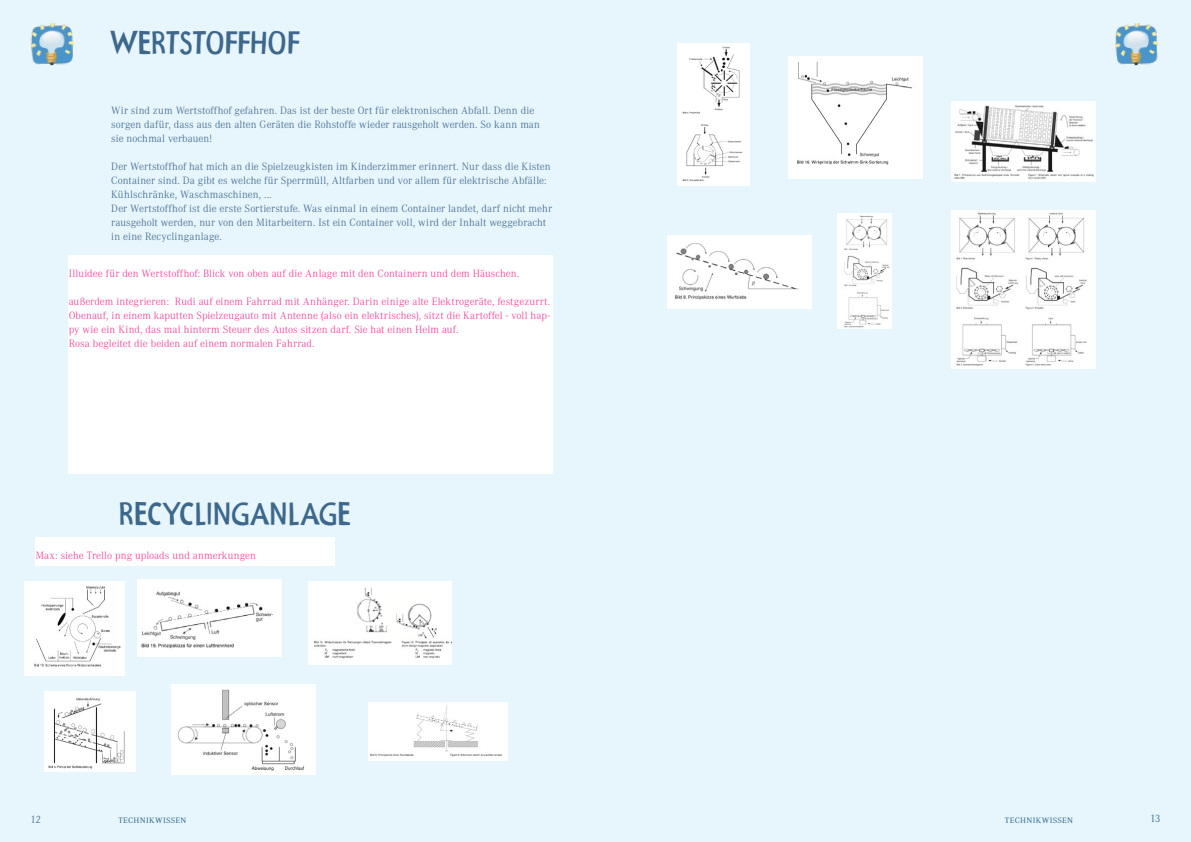
<style>
.page{position:relative;width:1191px;height:842px;background:#e7f5fd}
.page>*{position:absolute;margin:0;border:0;box-sizing:border-box;transform-origin:0 0}
.t1{font:32px "Frutimex Condensed";color:#3d688b}
.t2{font:300 11px/14px "Corporate A";letter-spacing:.005em;color:#3d688b}
.t3{font:300 11px/14px "Corporate A";letter-spacing:.005em;color:#ee3d96}
.t4{font:300 11px "Corporate ASC";letter-spacing:.025em;color:#235f83}
.t5{font:300 11px "Corporate A";color:#235f83}
</style>
<div class="page">
<img style="left:30px;top:23px;width:44px;height:43px">
<img style="left:1115px;top:23px;width:44px;height:43px">
<div style="left:69px;top:255px;width:484px;height:219px;background:#fff"></div>
<div style="left:35px;top:537px;width:300px;height:28px;background:#fff"></div>
<img style="left:44px;top:692px;width:92px;height:79px">
<img style="left:172px;top:684px;width:143px;height:90px">
<img style="left:788px;top:57px;width:135px;height:122px">
<img style="left:308px;top:581px;width:144px;height:84px">
<img style="left:837px;top:214px;width:54px;height:115px">
<img style="left:678px;top:43px;width:71px;height:143px">
<img style="left:369px;top:702px;width:138px;height:59px">
<img style="left:951px;top:102px;width:144px;height:79px">
<img style="left:667px;top:236px;width:144px;height:73px">
<img style="left:951px;top:211px;width:144px;height:158px">
<img style="left:24px;top:582px;width:101px;height:94px">
<img style="left:137px;top:580px;width:144px;height:76px">
<h1 class="t1" style="left:111px;top:23px;width:190px">WERTSTOFFHOF</h1>
<p class="t2" style="left:111px;top:104px;width:430px">Wir sind zum Wertstoffhof gefahren. Das ist der beste Ort für elektronischen Abfall. Denn die sorgen dafür, dass aus den alten Geräten die Rohstoffe wieder rausgeholt werden. So kann man sie nochmal verbauen!</p>
<p class="t2" style="left:111px;top:160px;width:442px">Der Wertstoffhof hat mich an die Spielzeugkisten im Kinderzimmer erinnert. Nur dass die Kisten Container sind. Da gibt es welche für Sperrmüll, Altfarben und vor allem für elektrische Abfälle:<br>Kühlschränke, Waschmaschinen, ...<br>Der Wertstoffhof ist die erste Sortierstufe. Was einmal in einem Container landet, darf nicht mehr rausgeholt werden, nur von den Mitarbeitern. Ist ein Container voll, wird der Inhalt weggebracht in eine Recyclinganlage.</p>
<p class="t3" style="left:69px;top:267px;width:452px">Illuidee für den Wertstoffhof: Blick von oben auf die Anlage mit den Containern und dem Häuschen.</p>
<p class="t3" style="left:69px;top:295px;width:483px">außerdem integrieren: Rudi auf einem Fahrrad mit Anhänger. Darin einige alte Elektrogeräte, festgezurrt.<br>Obenauf, in einem kaputten Spielzeugauto mit Antenne (also ein elektrisches), sitzt die Kartoffel - voll hap&shy;py wie ein Kind, das mal hinterm Steuer des Autos sitzen darf. Sie hat einen Helm auf.<br>Rosa begleitet die beiden auf einem normalen Fahrrad.</p>
<h1 class="t1" style="left:118px;top:494px;width:234px">RECYCLINGANLAGE</h1>
<p class="t3" style="left:35px;top:549px;width:222px">Max: siehe Trello png uploads und anmerkungen</p>
<p class="t2" style="left:30px;top:812px;width:12px">12</p>
<p class="t4" style="left:118px;top:813px;width:70px">technikwissen</p>
<p class="t4" style="left:1005px;top:813px;width:70px">technikwissen</p>
<p class="t5" style="left:1150px;top:812px;width:12px">13</p>
</div>
